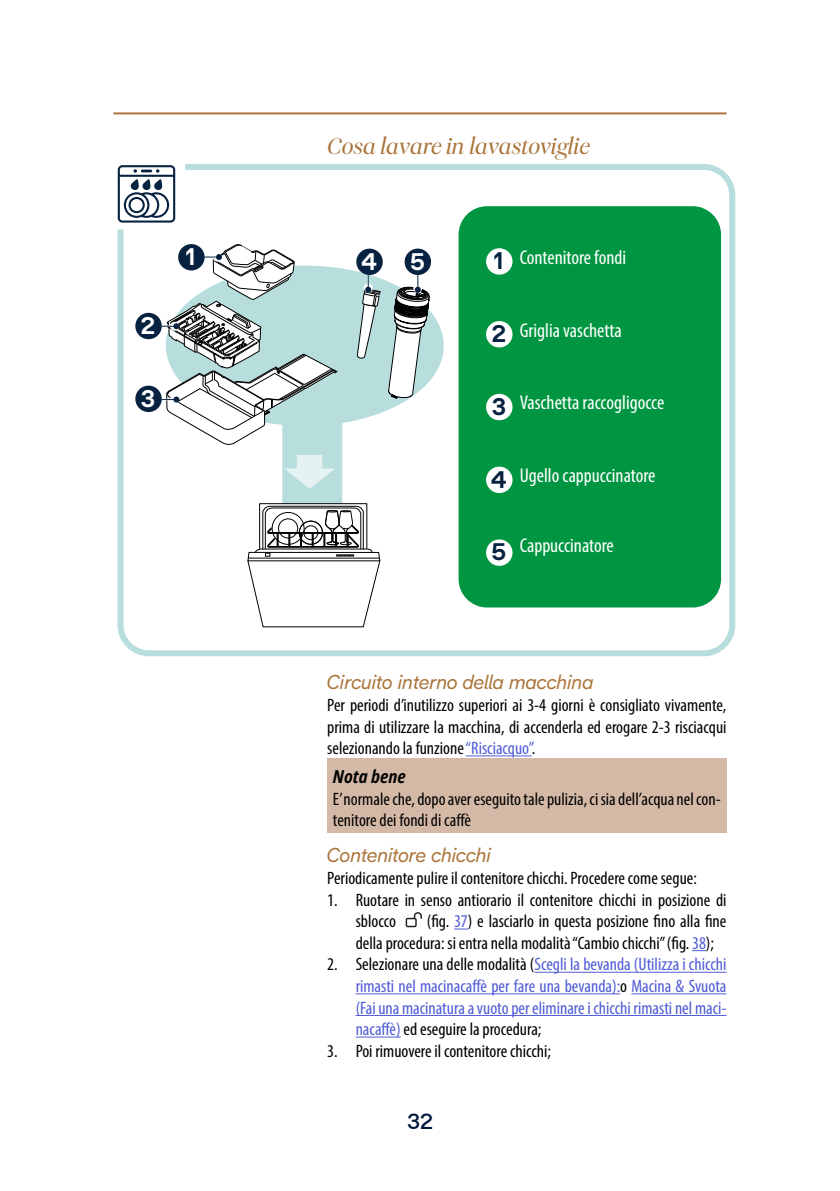
<style>
.page{position:relative;width:840px;height:1191px;background:#fff}
.page>*{position:absolute;margin:0;border:0;box-sizing:border-box;transform-origin:0 0}
.t1{font:italic 24px "De Longhi Serif";color:#aa743a}
.t2{font:700 24px "De Longhi Sans";color:#fff}
.t3{font:700 24px "De Longhi Sans";color:#072241}
.t4{font:500 22px "De Longhi Sans";color:#02183e}
.t5{font:condensed 20px "Myriad Pro";color:#fff}
.t6{font:italic 20px "De Longhi Sans";color:#aa743a}
.t7{font:condensed 18px/21.6px "Myriad Pro";color:#000}
.t8{font:condensed 18px/21.6px "Myriad Pro";color:#4f5cd6;text-align:justify}
.t9{font:italic 700 condensed 18px "Noto Sans";color:#000}
.s1{color:#4f5cd6}
.s2{color:#000}
</style>
<div class="page">
<hr style="left:113px;top:112px;width:613px;height:2px;background:#aa743a">
<svg style="left:117px;top:164px;width:619px;height:493px"></svg>
<div style="left:282px;top:305px;width:60px;height:288px;background:#b7dedc"></div>
<svg style="left:152px;top:258px;width:305px;height:176px"></svg>
<div style="left:259px;top:503px;width:108px;height:46px;background:#252a2a"></div>
<svg style="left:247px;top:504px;width:133px;height:123px"></svg>
<svg style="left:118px;top:165px;width:57px;height:58px"></svg>
<svg style="left:387px;top:275px;width:43px;height:124px"></svg>
<svg style="left:356px;top:275px;width:25px;height:84px"></svg>
<svg style="left:161px;top:244px;width:177px;height:245px"></svg>
<div style="left:178px;top:244px;width:26px;height:26px;background:#072241;border-radius:50%"></div>
<div style="left:135px;top:313px;width:27px;height:26px;background:#072241;border-radius:50%"></div>
<div style="left:135px;top:386px;width:27px;height:26px;background:#072241;border-radius:50%"></div>
<div style="left:356px;top:249px;width:26px;height:26px;background:#072241;border-radius:50%"></div>
<div style="left:404px;top:249px;width:27px;height:26px;background:#072241;border-radius:50%"></div>
<div style="left:458px;top:206px;width:262px;height:401px;background:#009641;border-radius:28px"></div>
<div style="left:486px;top:248px;width:26px;height:27px;background:#fff;border-radius:50%"></div>
<div style="left:486px;top:321px;width:26px;height:26px;background:#fff;border-radius:50%"></div>
<div style="left:486px;top:394px;width:26px;height:26px;background:#fff;border-radius:50%"></div>
<div style="left:486px;top:466px;width:26px;height:27px;background:#fff;border-radius:50%"></div>
<div style="left:486px;top:539px;width:26px;height:27px;background:#fff;border-radius:50%"></div>
<hr style="left:465px;top:755px;width:66px;height:1px;background:#4f5cd6">
<svg style="left:454px;top:928px;width:13px;height:1px"></svg>
<svg style="left:692px;top:950px;width:13px;height:1px"></svg>
<hr style="left:534px;top:971px;width:192px;height:1px;background:#4f5cd6">
<hr style="left:355px;top:993px;width:265px;height:1px;background:#4f5cd6">
<hr style="left:631px;top:993px;width:95px;height:1px;background:#4f5cd6">
<hr style="left:355px;top:1015px;width:371px;height:1px;background:#4f5cd6">
<hr style="left:355px;top:1036px;width:45px;height:1px;background:#4f5cd6">
<div style="left:327px;top:757px;width:399px;height:75px;background:#d4b9a6"></div>
<svg style="left:405px;top:912px;width:16px;height:15px"></svg>
<h1 class="t2" style="left:141px;top:311px;width:16px">2</h1>
<h1 class="t2" style="left:141px;top:383px;width:16px">3</h1>
<h1 class="t2" style="left:186px;top:242px;width:11px">1</h1>
<h1 class="t1" style="left:327px;top:132px;width:264px">Cosa lavare in lavastoviglie</h1>
<h1 class="t2" style="left:361px;top:246px;width:18px">4</h1>
<h1 class="t2" style="left:409px;top:246px;width:17px">5</h1>
<h1 class="t3" style="left:494px;top:246px;width:11px">1</h1>
<p class="t5" style="left:519px;top:245px;width:108px">Contenitore fondi</p>
<h1 class="t3" style="left:491px;top:319px;width:16px">2</h1>
<p class="t5" style="left:519px;top:318px;width:104px">Griglia vaschetta</p>
<h1 class="t3" style="left:491px;top:392px;width:16px">3</h1>
<p class="t5" style="left:519px;top:390px;width:146px">Vaschetta raccogligocce</p>
<h1 class="t3" style="left:490px;top:464px;width:18px">4</h1>
<p class="t5" style="left:519px;top:463px;width:137px">Ugello cappuccinatore</p>
<h1 class="t3" style="left:491px;top:537px;width:17px">5</h1>
<p class="t5" style="left:519px;top:533px;width:95px">Cappuccinatore</p>
<p class="t6" style="left:327px;top:670px;width:268px">Circuito interno della macchina</p>
<p class="t7" style="left:327px;top:694px;width:400px;text-align:justify">Per periodi d’inutilizzo superiori ai 3-4 giorni è consigliato vivamente, prima di utilizzare la macchina, di accenderla ed erogare 2-3 risciacqui selezionando la funzione <span class="s1">“Risciacquo”</span>.</p>
<p class="t9" style="left:333px;top:764px;width:74px">Nota bene</p>
<p class="t7" style="left:333px;top:788px;width:389px">E’ normale che, dopo aver eseguito tale pulizia, ci sia dell’acqua nel con&shy;tenitore dei fondi di caffè</p>
<p class="t6" style="left:327px;top:843px;width:165px">Contenitore chicchi</p>
<p class="t7" style="left:327px;top:867px;width:371px">Periodicamente pulire il contenitore chicchi. Procedere come segue:</p>
<p class="t7" style="left:355px;top:888px;width:372px;text-indent:-28px">1. Ruotare in senso antiorario il contenitore chicchi in posizione di sblocco</p>
<p class="t7" style="left:355px;top:910px;width:372px;text-indent:71px">(fig. <span class="s1">37</span>) e lasciarlo in questa posizione fino alla fine della procedura: si entra nella modalità “Cambio chicchi” (fig. <span class="s1">38</span>);</p>
<p class="t8" style="left:355px;top:953px;width:372px;text-indent:-28px"><span class="s2">2. Selezionare una delle modalità (</span>Scegli la bevanda (Utilizza i chicchi rimasti nel macinacaffè per fare una bevanda):<span class="s2">o</span> Macina &amp; Svuota (Fai una macinatura a vuoto per eliminare i chicchi rimasti nel maci&shy;nacaffè) <span class="s2">ed eseguire la procedura;</span></p>
<p class="t7" style="left:327px;top:1040px;width:225px">3. Poi rimuovere il contenitore chicchi;</p>
<p class="t4" style="left:407px;top:1108px;width:27px">32</p>
</div>
